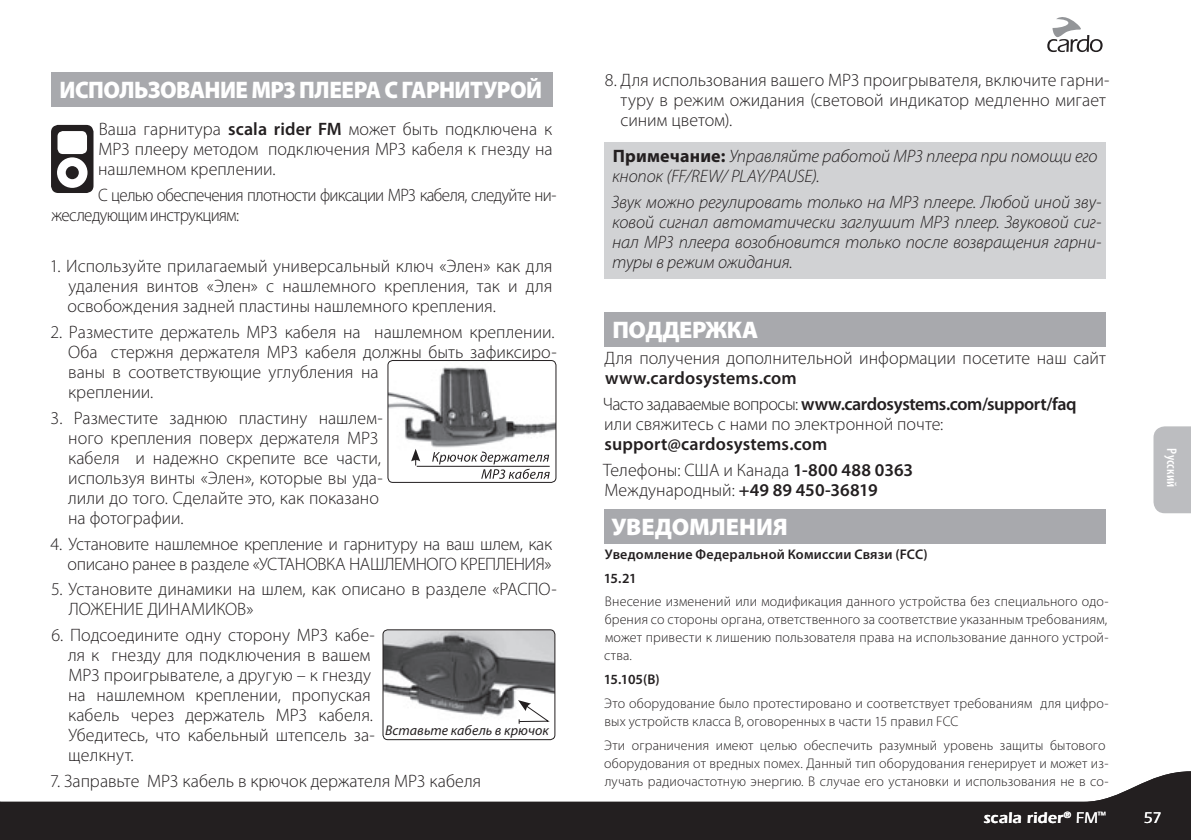
<style>
.page{position:relative;width:1191px;height:840px;background:#fff}
.page>*{position:absolute;margin:0;border:0;box-sizing:border-box;transform-origin:0 0}
.MAIN_HEADERS{font:900 24px "Myriad Pro";letter-spacing:-.025em;color:#fff;scale:.95 1}
._66{font:900 24px "Myriad Pro";color:#fff}
.Intented_Regular_Bod{font:900 24px "Myriad Pro";letter-spacing:-.015em;color:#fff}
.Intented_Regular_Bod-2{font:300 18px/20px "Myriad Pro";color:#231f20}
.Intented_Regular_Bod-3{font:italic 300 18px/20px "Myriad Pro";letter-spacing:-.005em;color:#231f20}
.Intented_Regular_Bod-4{font:300 18px/20px "Myriad Pro";letter-spacing:-.02em;color:#231f20;text-align:right}
.Intented_Regular_Bod-5{font:300 18px/20px "Myriad Pro";letter-spacing:-.04em;color:#231f20;scale:.95 1}
.t1{font:600 16px "Itc Eras";letter-spacing:.01em;color:#fff}
.t2{font:500 16px "Itc Eras";color:#fff}
.Intented_Regular_Bod-6{font:300 14px/18px "Myriad Pro";letter-spacing:.01em;color:#231f20}
.Intented_Regular_Bod-7{font:600 14px "Myriad Pro";letter-spacing:.015em;color:#231f20}
.t3{font:italic 14px "Myriad Pro";letter-spacing:.005em;color:#231f20}
.t4{font:600 condensed 14px "Myriad Pro";letter-spacing:.02em;color:#fff}
.s1{font-weight:600}
.s2{font-weight:700;font-style:normal}
.s3{font-weight:500}
</style>
<div class="page">
<svg style="left:1047px;top:17px;width:55px;height:35px"></svg>
<div style="left:1153px;top:426px;width:38px;height:87px;background:#bcbdc0"></div>
<svg style="left:0;top:771px;width:1191px;height:68px;fill:#231f20"></svg>
<div style="left:51px;top:72px;width:502px;height:34px;background:#a8a9ad"></div>
<div style="left:51px;top:125px;width:42px;height:68px;background:#231f20;border-radius:7px"></div>
<div style="left:58px;top:131px;width:29px;height:23px;background:#fff;border-radius:5px"></div>
<div style="left:57px;top:157px;width:30px;height:31px;background:#fff;border-radius:50%"></div>
<div style="left:66px;top:166px;width:13px;height:13px;background:#231f20;border-radius:50%"></div>
<img style="left:389px;top:360px;width:167px;height:88px">
<div style="left:387px;top:360px;width:169px;height:122px;border:1px solid #231f20;border-radius:5px"></div>
<hr style="left:417px;top:465px;width:132px;height:1px;background:#231f20">
<svg style="left:432px;top:451px;width:118px;height:27px"></svg>
<svg style="left:411px;top:449px;width:9px;height:16px"></svg>
<img style="left:384px;top:629px;width:171px;height:95px">
<div style="left:382px;top:629px;width:173px;height:110px;border:1px solid #231f20;border-radius:5px"></div>
<svg style="left:518px;top:699px;width:33px;height:24px"></svg>
<div style="left:604px;top:143px;width:502px;height:136px;background:#d1d2d4"></div>
<div style="left:604px;top:312px;width:502px;height:34px;background:#a8a9ad"></div>
<div style="left:604px;top:509px;width:502px;height:34px;background:#a8a9ad"></div>
<p class="MAIN_HEADERS" style="left:60px;top:74px;width:509px">ИСПОЛЬЗОВАНИЕ МР3 ПЛЕЕРА С ГАРНИТУРОЙ</p>
<p class="Intented_Regular_Bod-2" style="left:98px;top:119px;width:456px;text-align:justify">Ваша гарнитура <span class="s1">scala rider FM</span> может быть подключена к МР3 плееру методом подключения МР3 кабеля к гнезду на нашлемном креплении.</p>
<p class="Intented_Regular_Bod-5" style="left:52px;top:185px;width:533px;text-indent:47px">С целью обеспечения плотности фиксации МР3 кабеля, следуйте ни&shy;жеследующим инструкциям:</p>
<p class="Intented_Regular_Bod-2" style="left:67px;top:256px;width:486px;text-align:justify;text-indent:-18px">1. Используйте прилагаемый универсальный ключ «Элен» как для удаления винтов «Элен» с нашлемного крепления, так и для освобождения задней пластины нашлемного крепления.</p>
<p class="Intented_Regular_Bod-2" style="left:68px;top:322px;width:490px;text-indent:-18px">2. Разместите держатель МР3 кабеля на нашлемном креплении.<br>Оба стержня держателя МР3 кабеля должны быть зафиксиро&shy;ваны в соответствующие углубления на<br>креплении.</p>
<p class="Intented_Regular_Bod-2" style="left:68px;top:407px;width:316px;text-indent:-17px">3. Разместите заднюю пластину нашлем&shy;ного крепления поверх держателя МР3 кабеля и надежно скрепите все части, используя винты «Элен», которые вы уда&shy;лили до того. Сделайте это, как показано на фотографии.</p>
<p class="Intented_Regular_Bod-4" style="left:50px;top:533px;width:503px">4. Установите нашлемное крепление и гарнитуру на ваш шлем, как описано ранее в разделе «УСТАНОВКА НАШЛЕМНОГО КРЕПЛЕНИЯ»</p>
<p class="Intented_Regular_Bod-2" style="left:69px;top:579px;width:489px;text-indent:-18px">5. Установите динамики на шлем, как описано в разделе «РАСПО-<br>ЛОЖЕНИЕ ДИНАМИКОВ»</p>
<p class="Intented_Regular_Bod-2" style="left:68px;top:624px;width:308px;text-indent:-17px">6. Подсоедините одну сторону МР3 кабе&shy;ля к гнезду для подключения в вашем<br>МР3 проигрывателе, а другую – к гнезду на нашлемном креплении, пропуская кабель через держатель МР3 кабеля.<br>Убедитесь, что кабельный штепсель за&shy;щелкнут.</p>
<p class="Intented_Regular_Bod-2" style="left:50px;top:770px;width:433px">7. Заправьте МР3 кабель в крючок держателя МР3 кабеля</p>
<p class="t3" style="left:385px;top:720px;width:165px">Вставьте кабель в крючок</p>
<p class="Intented_Regular_Bod-2" style="left:620px;top:69px;width:491px;text-indent:-16px">8. Для использования вашего МР3 проигрывателя, включите гарни&shy;туру в режим ожидания (световой индикатор медленно мигает синим цветом).</p>
<p class="Intented_Regular_Bod-3" style="left:612px;top:146px;width:487px"><span class="s2">Примечание:</span> Управляйте работой МР3 плеера при помощи его кнопок (FF/REW/ PLAY/PAUSE).</p>
<p class="Intented_Regular_Bod-3" style="left:612px;top:191px;width:491px;text-align:justify">Звук можно регулировать только на МР3 плеере. Любой иной зву&shy;ковой сигнал автоматически заглушит МР3 плеер. Звуковой сиг&shy;нал МР3 плеера возобновится только после возвращения гарни&shy;туры в режим ожидания.</p>
<p class="Intented_Regular_Bod" style="left:612px;top:314px;width:147px">ПОДДЕРЖКА</p>
<p class="Intented_Regular_Bod-2" style="left:604px;top:348px;width:503px">Для получения дополнительной информации посетите наш сайт <span class="s1">www.cardosystems.com</span></p>
<p class="Intented_Regular_Bod-2" style="left:603px;top:393px;width:475px">Часто задаваемые вопросы: <span class="s1">www.cardosystems.com/support/faq </span>или свяжитесь с нами по электронной почте: <span class="s1">support@cardosystems.com</span></p>
<p class="Intented_Regular_Bod-2" style="left:603px;top:459px;width:311px">Телефоны: США и Канада <span class="s1">1-800 488 0363<br></span>Международный: <span class="s1">+49 89 450-36819</span></p>
<p class="_66" style="left:611px;top:511px;width:178px">УВЕДОМЛЕНИЯ</p>
<p class="Intented_Regular_Bod-7" style="left:605px;top:545px;width:324px">Уведомление Федеральной Комиссии Связи (FCC)</p>
<p class="Intented_Regular_Bod-7" style="left:603px;top:568px;width:34px">15.21</p>
<p class="Intented_Regular_Bod-6" style="left:604px;top:592px;width:506px;text-align:justify">Внесение изменений или модификация данного устройства без специального одо&shy;брения со стороны органа, ответственного за соответствие указанным требованиям, может привести к лишению пользователя права на использование данного устрой&shy;ства.</p>
<p class="Intented_Regular_Bod-7" style="left:603px;top:670px;width:57px">15.105(B)</p>
<p class="Intented_Regular_Bod-6" style="left:604px;top:693px;width:506px">Это оборудование было протестировано и соответствует требованиям для цифро&shy;вых устройств класса В, оговоренных в части 15 правил FCC</p>
<p class="Intented_Regular_Bod-6" style="left:604px;top:735px;width:506px">Эти ограничения имеют целью обеспечить разумный уровень защиты бытового оборудования от вредных помех. Данный тип оборудования генерирует и может из&shy;лучать радиочастотную энергию. В случае его установки и использования не в со-</p>
<p class="t1" style="left:983px;top:808px;width:124px">scala rider<sup>®</sup> <span class="s3">FM</span><sup>™</sup></p>
<p class="t2" style="left:1143px;top:807px;width:20px">57</p>
<p class="t4" style="left:1180px;top:448px;width:41px;rotate:90deg">Русский</p>
</div>
